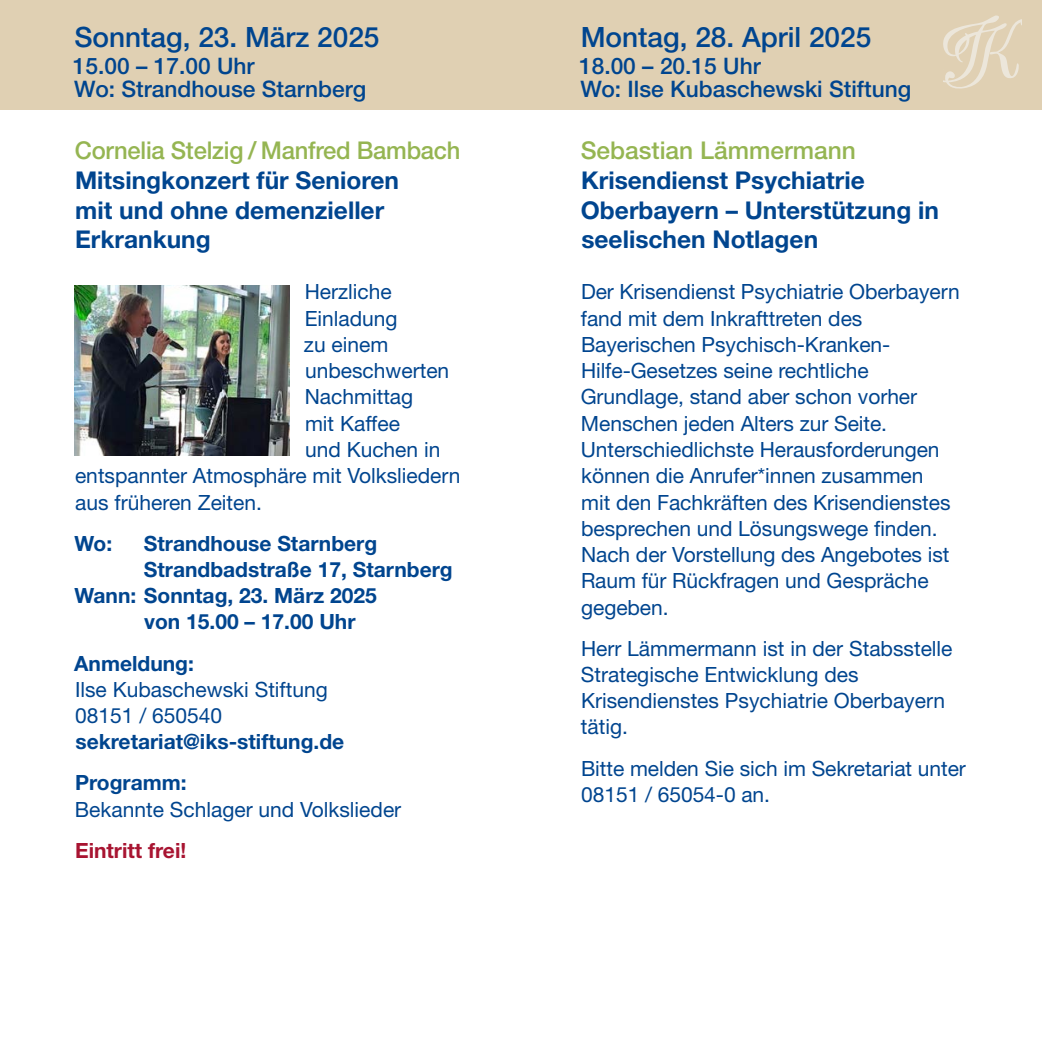
<style>
.page{position:relative;width:1042px;height:1042px;background:#fff}
.page>*{position:absolute;margin:0;border:0;box-sizing:border-box;transform-origin:0 0}
.t1{font:500 28px "Helvetica Neue LT";color:#00458f}
.t2{font:700 24.5px/29.8px "Helvetica Neue LT";color:#00458f}
.t3{font:500 24.5px "Helvetica Neue LT";letter-spacing:-.01em;color:#95b552}
.t4{font:500 22.75px/22.8px "Helvetica Neue LT";color:#00458f}
.t5{font:21px/26.2px "Helvetica Neue LT";letter-spacing:-.005em;color:#00458f}
.t6{font:700 21px/41.1px "Helvetica Neue LT";color:#00458f}
.t7{font:700 21px "Helvetica Neue LT";color:#a81431}
</style>
<div class="page">
<div style="left:0;top:0;width:1042px;height:109px;background:#e0d0b3"></div>
<svg style="left:943px;top:15px;width:78px;height:74px"></svg>
<img style="left:74px;top:285px;width:215px;height:170px">
<h1 class="t1" style="left:74px;top:20px;width:307px">Sonntag, 23. März 2025</h1>
<p class="t4" style="left:73px;top:55px;width:295px">15.00 – 17.00 Uhr<br>Wo: Strandhouse Starnberg</p>
<p class="t3" style="left:75px;top:136px;width:387px">Cornelia Stelzig / Manfred Bambach</p>
<p class="t2" style="left:75px;top:165px;width:325px">Mitsingkonzert für Senioren mit und ohne demenzieller<br>Erkrankung</p>
<p class="t5" style="left:305px;top:278px;width:89px">Herzliche</p>
<p class="t5" style="left:305px;top:305px;width:94px">Einladung</p>
<p class="t5" style="left:304px;top:331px;width:86px">zu einem</p>
<p class="t5" style="left:305px;top:357px;width:146px">unbeschwerten</p>
<p class="t5" style="left:305px;top:383px;width:110px">Nachmittag</p>
<p class="t5" style="left:305px;top:410px;width:96px">mit Kaffee</p>
<p class="t5" style="left:305px;top:436px;width:137px">und Kuchen in</p>
<p class="t5" style="left:75px;top:462px;width:387px">entspannter Atmosphäre mit Volksliedern</p>
<p class="t5" style="left:75px;top:488px;width:188px">aus früheren Zeiten.</p>
<p class="t6" style="left:74px;top:522px;width:39px">Wo:</p>
<p class="t6" style="left:144px;top:522px;width:235px">Strandhouse Starnberg</p>
<p class="t6" style="left:144px;top:548px;width:310px">Strandbadstraße 17, Starnberg</p>
<p class="t6" style="left:74px;top:575px;width:304px">Wann: Sonntag, 23. März 2025</p>
<p class="t6" style="left:144px;top:601px;width:213px">von 15.00 – 17.00 Uhr</p>
<p class="t6" style="left:74px;top:642px;width:121px">Anmeldung:</p>
<p class="t5" style="left:75px;top:676px;width:254px">Ilse Kubaschewski Stiftung<br>08151 / 650540</p>
<p class="t6" style="left:75px;top:721px;width:271px">sekretariat@iks-stiftung.de<br>Programm:</p>
<p class="t5" style="left:75px;top:796px;width:328px">Bekannte Schlager und Volkslieder</p>
<p class="t7" style="left:75px;top:837px;width:113px">Eintritt frei!</p>
<h1 class="t1" style="left:581px;top:20px;width:292px">Montag, 28. April 2025</h1>
<p class="t4" style="left:579px;top:55px;width:334px">18.00 – 20.15 Uhr<br>Wo: Ilse Kubaschewski Stiftung</p>
<p class="t3" style="left:581px;top:136px;width:276px">Sebastian Lämmermann</p>
<p class="t2" style="left:581px;top:165px;width:360px">Krisendienst Psychiatrie<br>Oberbayern – Unterstützung in seelischen Notlagen</p>
<p class="t5" style="left:581px;top:278px;width:380px">Der Krisendienst Psychiatrie Oberbayern fand mit dem Inkrafttreten des Bayerischen Psychisch-Kranken-Hilfe-Gesetzes seine rechtliche Grundlage, stand aber schon vorher Menschen jeden Alters zur Seite.<br>Unterschiedlichste Herausforderungen können die Anrufer*innen zusammen<br>mit den Fachkräften des Krisendienstes besprechen und Lösungswege finden.<br>Nach der Vorstellung des Angebotes ist Raum für Rückfragen und Gespräche gegeben.</p>
<p class="t5" style="left:581px;top:635px;width:373px">Herr Lämmermann ist in der Stabsstelle<br>Strategische Entwicklung des<br>Krisendienstes Psychiatrie Oberbayern tätig.</p>
<p class="t5" style="left:581px;top:755px;width:386px">Bitte melden Sie sich im Sekretariat unter<br>08151 / 65054-0 an.</p>
</div>
